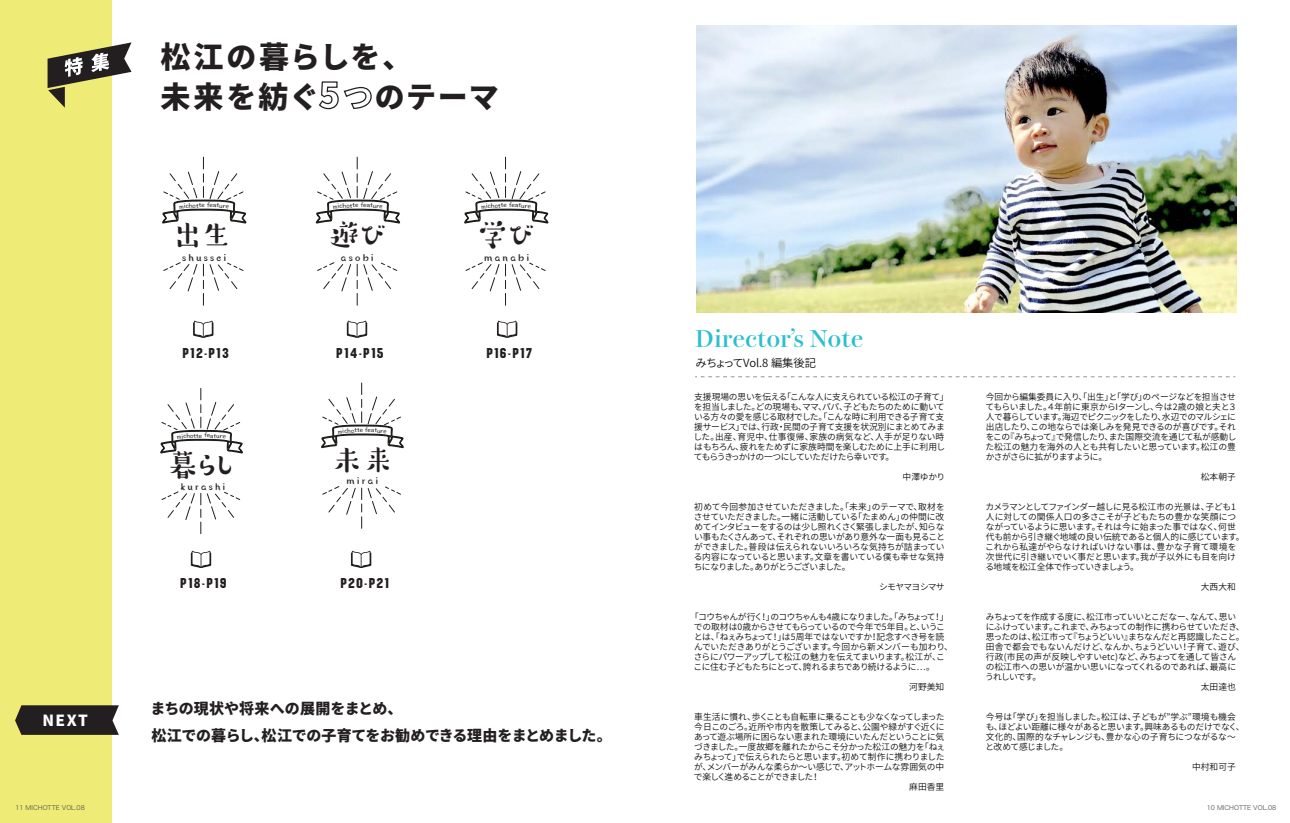
<style>
.page{position:relative;width:1290px;height:823px;background:#fff}
.page>*{position:absolute;margin:0;border:0;box-sizing:border-box;transform-origin:0 0}
.t1{font:500 32.12px "Suzumushi Std";color:#231f20}
.t2{font:500 31.5px "Suzumushi Std";color:#231f20}
.t3{font:800 30px/40px "Source Han Sans JP";letter-spacing:.08em;color:#231f20}
.t4{font:800 30px "Source Han Sans JP";letter-spacing:.05em;color:#231f20}
.t5{font:22.5px "P Bunkyu Md Min Std N EB";color:#2bbfce}
.t6{font:800 15.38px "Source Han Sans JP";color:#fff}
.t7{font:800 15px/26.2px "Source Han Sans JP";letter-spacing:-.02em;color:#231f20}
.t8{font:12.5px "Machine Font";letter-spacing:.1em;color:#231f20}
.t9{font:11.25px "Source Han Sans JP";letter-spacing:-.03em;color:#0f0f0f}
.t10{font:500 11.12px "Suzumushi Std";letter-spacing:.2em;color:#231f20}
.t11{font:500 10.88px "Suzumushi Std";letter-spacing:.2em;color:#231f20}
.t12{font:8.75px/10px "Source Han Sans JP";letter-spacing:-.035em;color:#0f0f0f}
.t13{font:8.75px "Source Han Sans JP";letter-spacing:-.055em;color:#0f0f0f}
.t14{font:8.75px "Source Han Sans JP";letter-spacing:-.07em;color:#0f0f0f}
.t15{font:8.75px "Source Han Sans JP";letter-spacing:-.005em;color:#0f0f0f}
.t16{font:8.75px "Source Han Sans JP";letter-spacing:-.08em;color:#0f0f0f}
.t17{font:8.75px "Source Han Sans JP";letter-spacing:-.01em;color:#0f0f0f}
.t18{font:8.75px "Source Han Sans JP";letter-spacing:-.095em;color:#0f0f0f}
.t19{font:8.75px "Source Han Sans JP";letter-spacing:-.075em;color:#0f0f0f}
.t20{font:6.75px "DFP Hannotate W5 JPW";color:#231f20}
.t21{font:6.62px "DFP Hannotate W5 JPW";color:#231f20}
.t22{font:6.25px "Hira Kaku Pro W3";color:#58524f}
</style>
<div class="page">
<div style="left:0;top:0;width:112px;height:822px;background:#eeec77"></div>
<svg style="left:163px;top:262px;width:81px;height:43px"></svg>
<svg style="left:161px;top:491px;width:80px;height:42px"></svg>
<svg style="left:465px;top:262px;width:81px;height:43px"></svg>
<svg style="left:322px;top:486px;width:79px;height:42px"></svg>
<svg style="left:48px;top:42px;width:84px;height:66px"></svg>
<svg style="left:15px;top:705px;width:104px;height:29px;background:#322e2a"></svg>
<svg style="left:317px;top:262px;width:81px;height:43px"></svg>
<svg style="left:193px;top:320px;width:20px;height:17px"></svg>
<svg style="left:347px;top:320px;width:20px;height:17px"></svg>
<svg style="left:191px;top:550px;width:20px;height:17px"></svg>
<svg style="left:351px;top:550px;width:20px;height:17px"></svg>
<svg style="left:497px;top:320px;width:20px;height:17px"></svg>
<svg style="left:319px;top:81px;width:53px;height:29px"></svg>
<svg style="left:695px;top:376px;width:540px;height:1px"></svg>
<img style="left:696px;top:26px;width:540px;height:286px">
<svg style="left:162px;top:157px;width:85px;height:67px"></svg>
<svg style="left:160px;top:388px;width:83px;height:65px"></svg>
<svg style="left:464px;top:157px;width:85px;height:67px"></svg>
<svg style="left:321px;top:382px;width:83px;height:66px"></svg>
<svg style="left:315px;top:157px;width:85px;height:67px"></svg>
<h3 class="t3" style="left:161px;top:38px;width:253px">松江の暮らしを、未来を紡ぐ</h3>
<h3 class="t4" style="left:375px;top:80px;width:125px">のテーマ</h3>
<h3 class="t6" style="left:42px;top:711px;width:47px">NEXT</h3>
<p class="t20" style="left:207px;top:201px;width:4px">f</p>
<h1 class="t1" style="left:171px;top:214px;width:63px">出生</h1>
<p class="t10" style="left:182px;top:249px;width:46px">shussei</p>
<h3 class="t8" style="left:182px;top:345px;width:48px">P12-P13</h3>
<p class="t21" style="left:204px;top:431px;width:4px">f</p>
<h2 class="t2" style="left:167px;top:444px;width:75px">暮らし</h2>
<p class="t11" style="left:181px;top:478px;width:46px">kurashi</p>
<p class="t20" style="left:361px;top:201px;width:4px">f</p>
<h1 class="t1" style="left:328px;top:214px;width:62px">遊び</h1>
<p class="t10" style="left:341px;top:249px;width:34px">asobi</p>
<h3 class="t8" style="left:336px;top:345px;width:49px">P14-P15</h3>
<p class="t21" style="left:365px;top:426px;width:4px">f</p>
<h2 class="t2" style="left:331px;top:439px;width:65px">未来</h2>
<p class="t11" style="left:346px;top:473px;width:34px">mirai</p>
<h3 class="t8" style="left:180px;top:575px;width:48px">P18-P19</h3>
<h3 class="t8" style="left:340px;top:575px;width:50px">P20-P21</h3>
<p class="t20" style="left:509px;top:201px;width:4px">f</p>
<h1 class="t1" style="left:477px;top:214px;width:62px">学び</h1>
<p class="t10" style="left:484px;top:249px;width:47px">manabi</p>
<h3 class="t8" style="left:486px;top:345px;width:48px">P16-P17</h3>
<h3 class="t7" style="left:151px;top:695px;width:463px">まちの現状や将来への展開をまとめ、<br>松江での暮らし、松江での子育てをお勧めできる理由をまとめました。</h3>
<h3 class="t5" style="left:695px;top:321px;width:170px">Directorʼs Note</h3>
<p class="t9" style="left:695px;top:356px;width:122px">みちょってVol.8 編集後記</p>
<p class="t12" style="left:693px;top:391px;width:256px">支援現場の思いを伝える「こんな人に支えられている松江の子育て」を担当しました。どの現場も、ママ、パパ、子どもたちのために動いている方々の愛を感じる取材でした。「こんな時に利用できる子育て支援サービス」では、行政・民間の子育て支援を状況別にまとめてみました。出産、育児中、仕事復帰、家族の病気など、人手が足りない時はもちろん、疲れをためずに家族時間を楽しむために上手に利用してもらうきっかけの一つにしていただけたら幸いです。</p>
<p class="t12" style="left:902px;top:471px;width:44px">中澤ゆかり</p>
<p class="t12" style="left:694px;top:501px;width:253px;text-align:justify">初めて今回参加させていただきました。「未来」のテーマで、取材をさせていただきました。一緒に活動している「たまめん」の仲間に改めてインタビューをするのは少し照れくさく緊張しましたが、知らない事もたくさんあって、それぞれの思いがあり意外な一面も見ることができました。普段は伝えられないいろいろな気持ちが詰まっている内容になっていると思います。文章を書いている僕も幸せな気持ちになりました。ありがとうございました。</p>
<p class="t19" style="left:879px;top:581px;width:67px">シモヤマヨシマサ</p>
<p class="t12" style="left:694px;top:611px;width:261px;text-indent:-4px">「コウちゃんが行く！」のコウちゃんも4歳になりました。「みちょって！」での取材は0歳からさせてもらっているので今年で5年目。と、いうことは、「ねぇみちょって！」は5周年ではないですか！記念すべき号を読んでいただきありがとうございます。今回から新メンバーも加わり、さらにパワーアップして松江の魅力を伝えてまいります。松江が、ここに住む子どもたちにとって、誇れるまちであり続けるように…。</p>
<p class="t12" style="left:909px;top:681px;width:36px">河野美知</p>
<p class="t16" style="left:694px;top:711px;width:252px">車生活に慣れ、歩くことも自転車に乗ることも少なくなってしまった</p>
<p class="t12" style="left:694px;top:721px;width:252px">今日このごろ。近所や市内を散策してみると、公園や緑がすぐ近くに</p>
<p class="t12" style="left:694px;top:731px;width:252px">あって遊ぶ場所に困らない恵まれた環境にいたんだということに気</p>
<p class="t12" style="left:694px;top:741px;width:253px">づきました。一度故郷を離れたからこそ分かった松江の魅力を「ねぇ</p>
<p class="t12" style="left:694px;top:751px;width:252px">みちょって」で伝えられたらと思います。初めて制作に携わりました</p>
<p class="t12" style="left:694px;top:761px;width:252px">が、メンバーがみんな柔らか～い感じで、アットホームな雰囲気の中</p>
<p class="t18" style="left:694px;top:771px;width:127px">で楽しく進めることができました！</p>
<p class="t12" style="left:909px;top:781px;width:36px">麻田香里</p>
<p class="t12" style="left:985px;top:391px;width:253px">今回から編集委員に入り、「出生」と「学び」のページなどを担当させてもらいました。４年前に東京からIターンし、今は2歳の娘と夫と３人で暮らしています。海辺でピクニックをしたり、水辺でのマルシェに出店したり、この地ならでは楽しみを発見できるのが喜びです。それをこの『みちょって』で発信したり、また国際交流を通じて私が感動した松江の魅力を海外の人とも共有したいと思っています。松江の豊かさがさらに拡がりますように。</p>
<p class="t12" style="left:1201px;top:471px;width:36px">松本朝子</p>
<p class="t12" style="left:985px;top:501px;width:261px">カメラマンとしてファインダー越しに見る松江市の光景は、子ども1人に対しての関係人口の多さこそが子どもたちの豊かな笑顔につながっているように思います。それは今に始まった事ではなく、何世代も前から引き継ぐ地域の良い伝統であると個人的に感じています。これから私達がやらなければいけない事は、豊かな子育て環境を次世代に引き継いでいく事だと思います。我が子以外にも目を向ける地域を松江全体で作っていきましょう。</p>
<p class="t12" style="left:1201px;top:581px;width:36px">大西大和</p>
<p class="t12" style="left:986px;top:611px;width:252px">みちょってを作成する度に、松江市っていいとこだなー、なんて、思い</p>
<p class="t13" style="left:986px;top:621px;width:260px">にふけっています。これまで、みちょっての制作に携わらせていただき、</p>
<p class="t14" style="left:986px;top:631px;width:260px">思ったのは、松江市って『ちょうどいい』まちなんだと再認識したこと。</p>
<p class="t15" style="left:986px;top:641px;width:260px">田舎で都会でもないんだけど、なんか、ちょうどいい！子育て、遊び、</p>
<p class="t12" style="left:986px;top:651px;width:252px">行政(市民の声が反映しやすいetc)など、みちょってを通して皆さん</p>
<p class="t17" style="left:985px;top:661px;width:252px">の松江市への思いが温かい思いになってくれるのであれば、最高に</p>
<p class="t12" style="left:985px;top:671px;width:58px">うれしいです。</p>
<p class="t12" style="left:1201px;top:681px;width:36px">太田達也</p>
<p class="t12" style="left:985px;top:711px;width:260px">今号は「学び」を担当しました。松江は、子どもが”学ぶ”環境も機会も、ほどよい距離に様々があると思います。興味あるものだけでなく、文化的、国際的なチャレンジも、豊かな心の子育ちにつながるな～と改めて感じました。　</p>
<p class="t12" style="left:1192px;top:761px;width:45px">中村和可子</p>
<p class="t22" style="left:15px;top:801px;width:71px">11 MICHOTTE VOL.08</p>
<p class="t22" style="left:1207px;top:801px;width:71px">10 MICHOTTE VOL.08</p>
</div>
